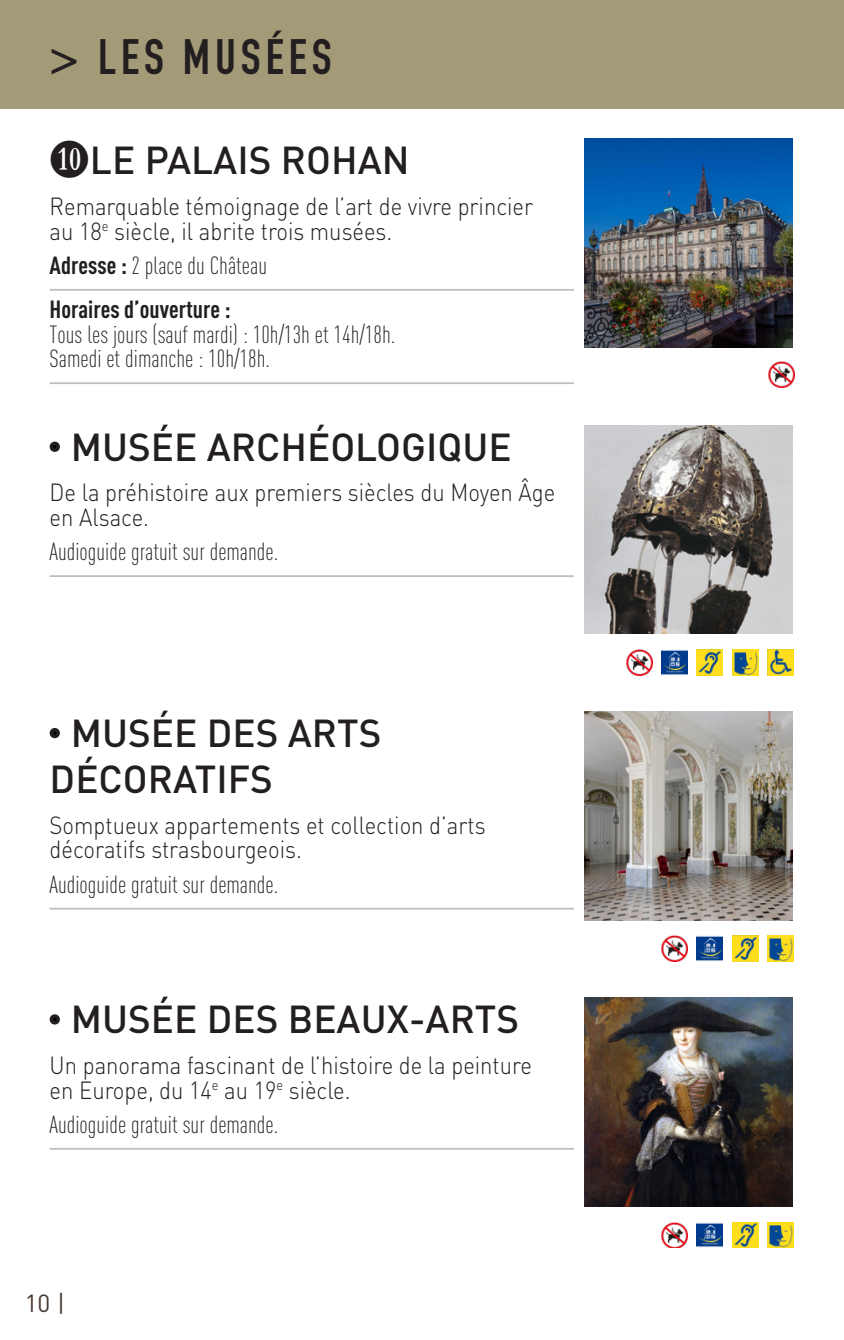
<style>
.page{position:relative;width:844px;height:1340px;background:#fff}
.page>*{position:absolute;margin:0;border:0;box-sizing:border-box;transform-origin:0 0}
.t1{font:49px "DIN Engschrift Std";letter-spacing:.1em;color:#231f20}
.Titre_fiche{font:500 38.5px/46.2px "DIN";color:#231f20}
.accroche{font:300 24.5px/24.5px "DIN";color:#231f20;scale:.9 1}
.paragraphe_avec_file{font:300 24.5px/24.5px "DIN Cond";color:#231f20}
.t2{font:24.5px "DIN";color:#463a33}
.s1{font-family:"Numberpile";font-weight:400;font-size:35px}
.s2{font-weight:700}
</style>
<div class="page">
<div style="left:0;top:0;width:843px;height:109px;background:#a39a77"></div>
<hr style="left:843px;top:0;width:1px;height:109px;background:#a39a77">
<img style="left:661px;top:1222px;width:26px;height:25px">
<img style="left:696px;top:1223px;width:26px;height:24px">
<img style="left:732px;top:1222px;width:26px;height:25px">
<img style="left:767px;top:1222px;width:26px;height:25px">
<img style="left:584px;top:997px;width:208px;height:209px">
<img style="left:661px;top:935px;width:26px;height:26px">
<img style="left:696px;top:936px;width:26px;height:25px">
<img style="left:732px;top:935px;width:26px;height:26px">
<img style="left:767px;top:935px;width:26px;height:26px">
<img style="left:584px;top:711px;width:208px;height:209px">
<img style="left:626px;top:649px;width:26px;height:26px">
<img style="left:661px;top:650px;width:26px;height:25px">
<img style="left:696px;top:649px;width:26px;height:26px">
<img style="left:732px;top:649px;width:26px;height:26px">
<img style="left:767px;top:649px;width:26px;height:26px">
<img style="left:584px;top:425px;width:208px;height:208px">
<img style="left:768px;top:361px;width:26px;height:26px">
<img style="left:584px;top:139px;width:208px;height:208px">
<hr style="left:50px;top:289px;width:523px;height:2px;background:#bcbdc0">
<hr style="left:50px;top:382px;width:523px;height:2px;background:#bcbdc0">
<hr style="left:50px;top:575px;width:523px;height:2px;background:#bcbdc0">
<div style="left:50px;top:441px;width:10px;height:11px;border:4px solid #231f20;border-radius:50%"></div>
<hr style="left:50px;top:907px;width:523px;height:2px;background:#bcbdc0">
<div style="left:50px;top:728px;width:10px;height:10px;border:4px solid #231f20;border-radius:50%"></div>
<hr style="left:50px;top:1147px;width:523px;height:2px;background:#bcbdc0">
<div style="left:50px;top:1014px;width:10px;height:10px;border:4px solid #231f20;border-radius:50%"></div>
<p class="t1" style="left:50px;top:28px;width:283px">&gt; LES MUSÉES</p>
<p class="Titre_fiche" style="left:50px;top:136px;width:361px"><span class="s1">K</span>LE PALAIS ROHAN</p>
<p class="accroche" style="left:50px;top:194px;width:538px">Remarquable témoignage de l’art de vivre princier au 18<sup>e</sup> siècle, il abrite trois musées.</p>
<p class="paragraphe_avec_file" style="left:50px;top:253px;width:219px"><span class="s2">Adresse :</span> 2 place du Château</p>
<p class="paragraphe_avec_file" style="left:50px;top:297px;width:347px"><span class="s2">Horaires d’ouverture :<br></span>Tous les jours (sauf mardi) : 10h/13h et 14h/18h.<br>Samedi et dimanche : 10h/18h.</p>
<p class="Titre_fiche" style="left:71px;top:422px;width:442px">MUSÉE ARCHÉOLOGIQUE</p>
<p class="accroche" style="left:50px;top:480px;width:563px">De la préhistoire aux premiers siècles du Moyen Âge en Alsace.</p>
<p class="paragraphe_avec_file" style="left:50px;top:539px;width:230px">Audioguide gratuit sur demande.</p>
<p class="Titre_fiche" style="left:50px;top:708px;width:333px;text-indent:21px">MUSÉE DES ARTS<br>DÉCORATIFS</p>
<p class="accroche" style="left:50px;top:812px;width:485px">Somptueux appartements et collection d’arts décoratifs strasbourgeois.</p>
<p class="paragraphe_avec_file" style="left:50px;top:872px;width:230px">Audioguide gratuit sur demande.</p>
<p class="Titre_fiche" style="left:71px;top:994px;width:450px">MUSÉE DES BEAUX-ARTS</p>
<p class="accroche" style="left:50px;top:1052px;width:537px">Un panorama fascinant de l’histoire de la peinture en Europe, du 14<sup>e</sup> au 19<sup>e</sup> siècle.</p>
<p class="paragraphe_avec_file" style="left:50px;top:1112px;width:230px">Audioguide gratuit sur demande.</p>
<p class="t2" style="left:25px;top:1287px;width:42px">10 |</p>
</div>
